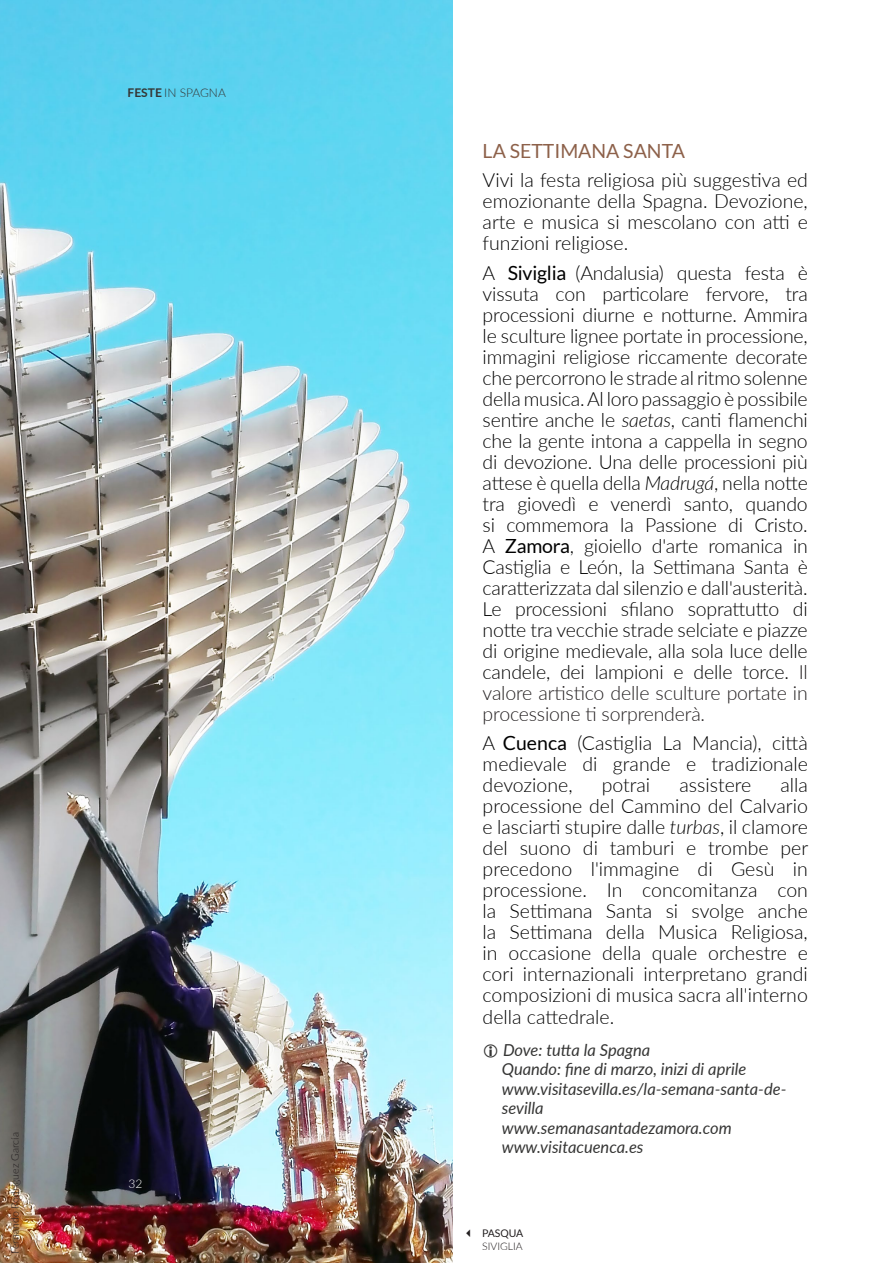
<style>
.page{position:relative;width:893px;height:1263px;background:#fff}
.page>*{position:absolute;margin:0;border:0;box-sizing:border-box;transform-origin:0 0}
.Body{font:300 19.5px/21px "Lato";color:#000;text-align:justify}
.t1{font:19.5px "Lato";color:#8d614a}
.t2{font:italic 16.5px/19.5px "Lato";color:#353534}
.t3{font:300 12px "Lato";color:#353534}
.t4{font:300 12px "Lato";color:#fff}
.PIE_ARRIBA{font:300 10.5px "Lato";color:#231f20}
.SUBPIE_ARRIBA{font:300 10.5px "Lato";color:#231f20}
.t5{font:10.5px "Lato";color:#231f20}
.s1{font-weight:700}
.s2{font-weight:400}
.s3{font-style:italic}
.s4{color:#231f20}
</style>
<div class="page">
<img style="left:0;top:0;width:453px;height:1263px">
<p class="t3" style="left:128px;top:84px;width:100px"><span class="s1">FESTE</span> IN SPAGNA</p>
<p class="PIE_ARRIBA" style="left:8px;top:1254px;width:124px;rotate:-90deg">Fernando Rodríguez García</p>
<p class="t4" style="left:128px;top:1175px;width:15px">32</p>
<h3 class="t1" style="left:483px;top:140px;width:204px">LA SETTIMANA SANTA</h3>
<p class="Body" style="left:483px;top:169px;width:327px">Vivi la festa religiosa più suggestiva ed emozionante della Spagna. Devozione, arte e musica si mescolano con atti e funzioni religiose.</p>
<p class="Body" style="left:483px;top:262px;width:327px">A <span class="s2">Siviglia</span> (Andalusia) questa festa è vissuta con particolare fervore, tra processioni diurne e notturne. Ammira le sculture lignee portate in processione, immagini religiose riccamente decorate che percorrono le strade al ritmo solenne della musica. Al loro passaggio è possibile sentire anche le <span class="s3">saetas</span>, canti flamenchi che la gente intona a cappella in segno di devozione. Una delle processioni più attese è quella della <span class="s3">Madrugá</span>, nella notte tra giovedì e venerdì santo, quando si commemora la Passione di Cristo.<br>A <span class="s2">Zamora</span>, gioiello d'arte romanica in Castiglia e León, la Settimana Santa è caratterizzata dal silenzio e dall'austerità.<br>Le processioni sfilano soprattutto di notte tra vecchie strade selciate e piazze di origine medievale, alla sola luce delle candele, dei lampioni e delle torce. <span class="s4">Il valore artistico delle sculture portate in processione ti sorprenderà.</span></p>
<p class="Body" style="left:483px;top:732px;width:327px">A <span class="s2">Cuenca</span> (Castiglia La Mancia), città medievale di grande e tradizionale devozione,</p>
<p class="Body" style="left:483px;top:774px;width:327px;text-indent:298px">alla processione del Cammino del Calvario e lasciarti stupire dalle <span class="s3">turbas</span>, il clamore del suono di tamburi e trombe per precedono l'immagine di Gesù in processione. In concomitanza con la Settimana Santa si svolge anche la Settimana della Musica Religiosa, in occasione della quale orchestre e cori internazionali interpretano grandi composizioni di musica sacra all'interno della cattedrale.</p>
<p class="t2" style="left:502px;top:1039px;width:286px">Dove: tutta la Spagna<br>Quando: fine di marzo, inizi di aprile www.visitasevilla.es/la-semana-santa-de&shy;sevilla<br>www.semanasantadezamora.com www.visitacuenca.es</p>
<p class="Body" style="left:602px;top:774px;width:50px">potrai</p>
<p class="Body" style="left:679px;top:774px;width:73px">assistere</p>
<p class="t5" style="left:482px;top:1228px;width:43px">PASQUA</p>
<p class="SUBPIE_ARRIBA" style="left:482px;top:1239px;width:42px">SIVIGLIA</p>
</div>
